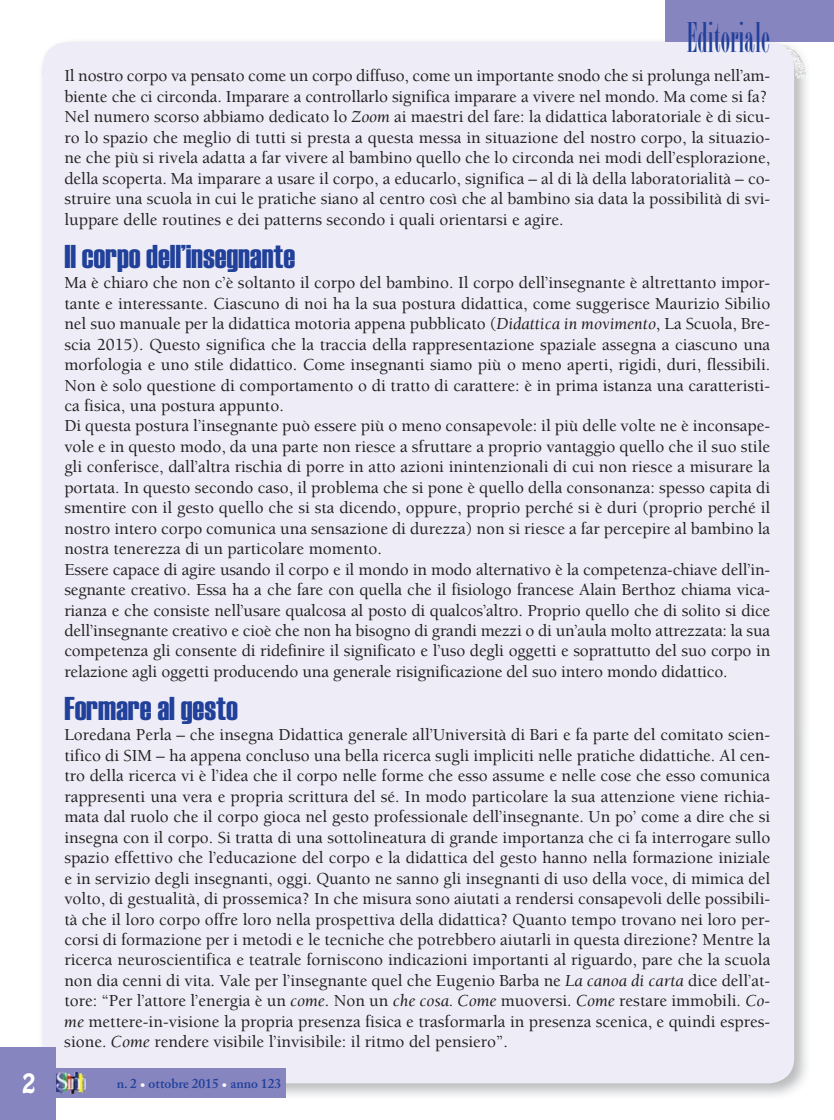
<style>
.page{position:relative;width:834px;height:1120px;background:#fff}
.page>*{position:absolute;margin:0;border:0;box-sizing:border-box;transform-origin:0 0}
.t1{font:45px "Bordeaux Roman Bold Let Plain";color:#21409a}
.t2{font:33px "Haettenschweiler";color:#21409a}
.t3{font:24px "Hobo";color:#fff}
.t4{font:500 17.25px/20.4px "Berkeley";color:#231f20}
.t5{font:600 13.5px "Adobe Caslon Pro";color:#21409a}
.s1{font-weight:400;font-style:italic}
.s2{font-weight:700;color:#fff}
</style>
<div class="page">
<img style="left:757px;top:41px;width:52px;height:1055px">
<div style="left:43px;top:42px;width:751px;height:1041px;background:#eeecf6;border-radius:26px"></div>
<div style="left:666px;top:0;width:168px;height:41px;background:#8785c0"></div>
<div style="left:1px;top:1047px;width:55px;height:72px;background:#8785c0"></div>
<div style="left:55px;top:1068px;width:230px;height:30px;background:#8785c0"></div>
<img style="left:56px;top:1072px;width:30px;height:21px">
<h1 class="t1" style="left:686px;top:22px;width:85px">Editoriale</h1>
<p class="t4" style="left:64px;top:67px;width:707px">Il nostro corpo va pensato come un corpo diffuso, come un importante snodo che si prolunga nell’am&shy;biente che ci circonda. Imparare a controllarlo significa imparare a vivere nel mondo. Ma come si fa?<br>Nel numero scorso abbiamo dedicato lo <span class="s1">Zoom</span> ai maestri del fare: la didattica laboratoriale è di sicu&shy;ro lo spazio che meglio di tutti si presta a questa messa in situazione del nostro corpo, la situazio&shy;ne che più si rivela adatta a far vivere al bambino quello che lo circonda nei modi dell’esplorazione, della scoperta. Ma imparare a usare il corpo, a educarlo, significa – al di là della laboratorialità – co&shy;struire una scuola in cui le pratiche siano al centro così che al bambino sia data la possibilità di svi&shy;luppare delle routines e dei patterns secondo i quali orientarsi e agire.</p>
<h2 class="t2" style="left:64px;top:245px;width:233px">Il corpo dell’insegnante</h2>
<p class="t4" style="left:64px;top:274px;width:707px">Ma è chiaro che non c’è soltanto il corpo del bambino. Il corpo dell’insegnante è altrettanto impor&shy;tante e interessante. Ciascuno di noi ha la sua postura didattica, come suggerisce Maurizio Sibilio nel suo manuale per la didattica motoria appena pubblicato (<span class="s1">Didattica in movimento</span>, La Scuola, Bre&shy;scia 2015). Questo significa che la traccia della rappresentazione spaziale assegna a ciascuno una morfologia e uno stile didattico. Come insegnanti siamo più o meno aperti, rigidi, duri, flessibili.<br>Non è solo questione di comportamento o di tratto di carattere: è in prima istanza una caratteristi&shy;ca fisica, una postura appunto.<br>Di questa postura l’insegnante può essere più o meno consapevole: il più delle volte ne è inconsape&shy;vole e in questo modo, da una parte non riesce a sfruttare a proprio vantaggio quello che il suo stile gli conferisce, dall’altra rischia di porre in atto azioni inintenzionali di cui non riesce a misurare la portata. In questo secondo caso, il problema che si pone è quello della consonanza: spesso capita di smentire con il gesto quello che si sta dicendo, oppure, proprio perché si è duri (proprio perché il nostro intero corpo comunica una sensazione di durezza) non si riesce a far percepire al bambino la nostra tenerezza di un particolare momento.<br>Essere capace di agire usando il corpo e il mondo in modo alternativo è la competenza-chiave dell’in&shy;segnante creativo. Essa ha a che fare con quella che il fisiologo francese Alain Berthoz chiama vica&shy;rianza e che consiste nell’usare qualcosa al posto di qualcos’altro. Proprio quello che di solito si dice dell’insegnante creativo e cioè che non ha bisogno di grandi mezzi o di un’aula molto attrezzata: la sua competenza gli consente di ridefinire il significato e l’uso degli oggetti e soprattutto del suo corpo in relazione agli oggetti producendo una generale risignificazione del suo intero mondo didattico.</p>
<h2 class="t2" style="left:64px;top:696px;width:175px">Formare al gesto</h2>
<p class="t4" style="left:64px;top:726px;width:707px;text-align:justify">Loredana Perla – che insegna Didattica generale all’Università di Bari e fa parte del comitato scien&shy;tifico di SIM – ha appena concluso una bella ricerca sugli impliciti nelle pratiche didattiche. Al cen&shy;tro della ricerca vi è l’idea che il corpo nelle forme che esso assume e nelle cose che esso comunica rappresenti una vera e propria scrittura del sé. In modo particolare la sua attenzione viene richia&shy;mata dal ruolo che il corpo gioca nel gesto professionale dell’insegnante. Un po’ come a dire che si insegna con il corpo. Si tratta di una sottolineatura di grande importanza che ci fa interrogare sullo spazio effettivo che l’educazione del corpo e la didattica del gesto hanno nella formazione iniziale e in servizio degli insegnanti, oggi. Quanto ne sanno gli insegnanti di uso della voce, di mimica del volto, di gestualità, di prossemica? In che misura sono aiutati a rendersi consapevoli delle possibili&shy;tà che il loro corpo offre loro nella prospettiva della didattica? Quanto tempo trovano nei loro per&shy;corsi di formazione per i metodi e le tecniche che potrebbero aiutarli in questa direzione? Mentre la ricerca neuroscientifica e teatrale forniscono indicazioni importanti al riguardo, pare che la scuola non dia cenni di vita. Vale per l’insegnante quel che Eugenio Barba ne <span class="s1">La canoa di carta</span> dice dell’at&shy;tore: “Per l’attore l’energia è un <span class="s1">come</span>. Non un <span class="s1">che cosa. Come</span> muoversi. <span class="s1">Come</span> restare immobili. <span class="s1">Co&shy;me</span> mettere-in-visione la propria presenza fisica e trasformarla in presenza scenica, e quindi espres&shy;sione. <span class="s1">Come</span> rendere visibile l’invisibile: il ritmo del pensiero”.</p>
<h3 class="t3" style="left:22px;top:1070px;width:15px">2</h3>
<p class="t5" style="left:117px;top:1075px;width:166px">n. 2 <span class="s2">R</span> ottobre 2015 <span class="s2">R</span> anno 123</p>
</div>
